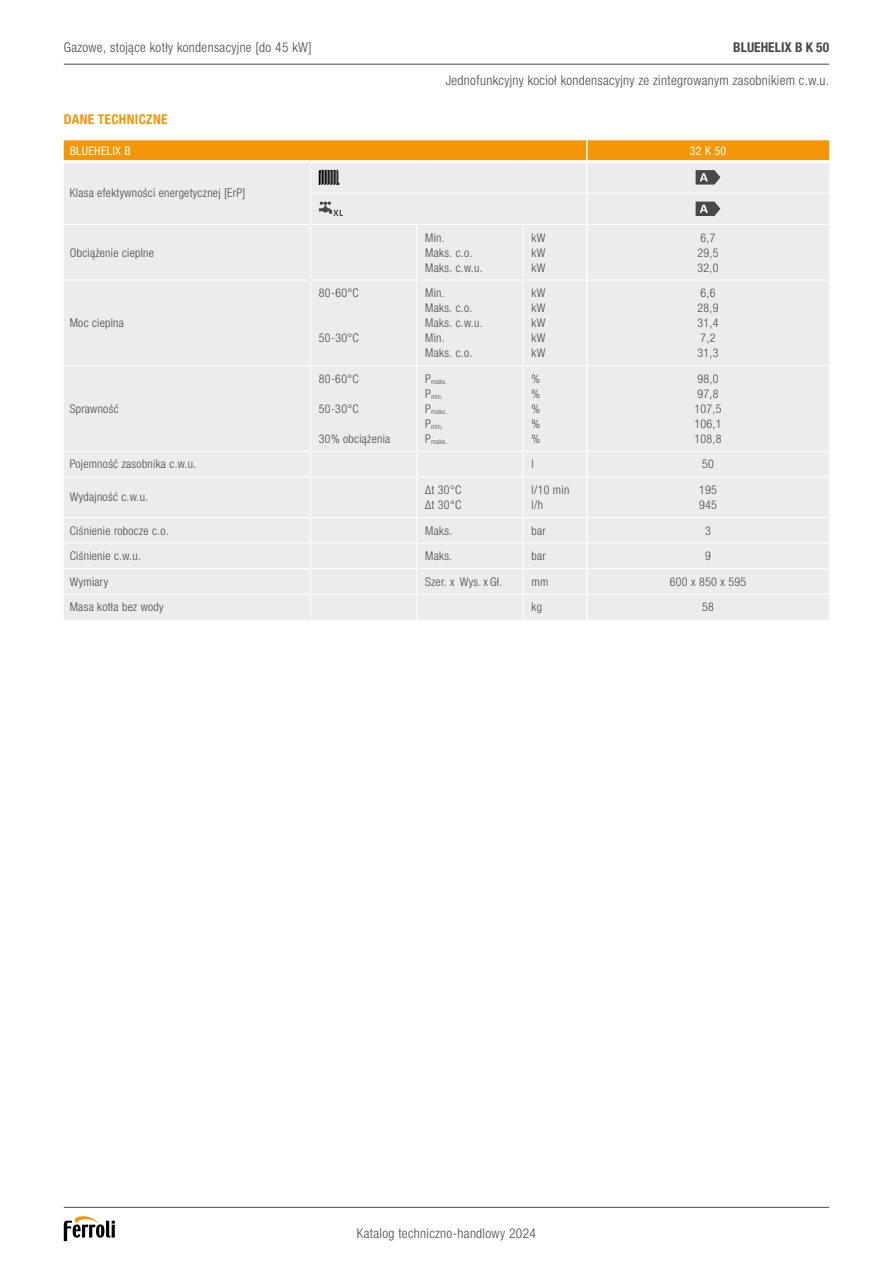
<style>
.page{position:relative;width:893px;height:1263px;background:#fff}
.page>*{position:absolute;margin:0;border:0;box-sizing:border-box;transform-origin:0 0}
.t1{font:300 condensed 13.5px "Helvetica Neue LTW1 G";letter-spacing:.025em;color:#484847}
.t2{font:700 condensed 13.5px "Helvetica Neue LTW1 G";letter-spacing:.025em;color:#f49608}
.t3{font:700 condensed 13.5px "Helvetica Neue LTW1 G";color:#484847}
.t4{font:300 condensed 12px/15px "Helvetica Neue LTW1 G";letter-spacing:.025em;color:#484847}
.t5{font:condensed 12px "Helvetica Neue LTW1 G";letter-spacing:.025em;color:#fff}
.t6{font:300 condensed 7.05px/15px "Helvetica Neue LTW1 G";letter-spacing:.025em;color:#484847}
.s1{font-size:12px}
</style>
<div class="page">
<hr style="left:64px;top:1207px;width:765px;height:1px;background:#484847">
<svg style="left:64px;top:1216px;width:51px;height:25px"></svg>
<hr style="left:64px;top:64px;width:765px;height:1px;background:#484847">
<div style="left:64px;top:140px;width:765px;height:20px;background:#f49608"></div>
<div style="left:64px;top:163px;width:765px;height:457px;background:#ececec"></div>
<hr style="left:310px;top:163px;width:1px;height:30px;background:#fff">
<hr style="left:310px;top:193px;width:107px;height:1px;background:#fff">
<hr style="left:310px;top:193px;width:1px;height:31px;background:#fff">
<hr style="left:417px;top:193px;width:106px;height:1px;background:#fff">
<hr style="left:523px;top:193px;width:63px;height:1px;background:#fff">
<hr style="left:588px;top:193px;width:241px;height:1px;background:#fff">
<hr style="left:64px;top:224px;width:246px;height:1px;background:#fff">
<hr style="left:310px;top:224px;width:107px;height:1px;background:#fff">
<hr style="left:310px;top:225px;width:1px;height:55px;background:#fff">
<hr style="left:417px;top:224px;width:106px;height:1px;background:#fff">
<hr style="left:416px;top:225px;width:1px;height:55px;background:#fff">
<hr style="left:523px;top:224px;width:63px;height:1px;background:#fff">
<hr style="left:523px;top:225px;width:1px;height:55px;background:#fff">
<hr style="left:588px;top:224px;width:241px;height:1px;background:#fff">
<hr style="left:64px;top:280px;width:246px;height:1px;background:#fff">
<hr style="left:310px;top:280px;width:107px;height:1px;background:#fff">
<hr style="left:310px;top:280px;width:1px;height:85px;background:#fff">
<hr style="left:417px;top:280px;width:106px;height:1px;background:#fff">
<hr style="left:416px;top:280px;width:1px;height:85px;background:#fff">
<hr style="left:523px;top:280px;width:63px;height:1px;background:#fff">
<hr style="left:523px;top:280px;width:1px;height:85px;background:#fff">
<hr style="left:588px;top:280px;width:241px;height:1px;background:#fff">
<hr style="left:64px;top:365px;width:246px;height:1px;background:#fff">
<hr style="left:310px;top:365px;width:107px;height:1px;background:#fff">
<hr style="left:310px;top:366px;width:1px;height:85px;background:#fff">
<hr style="left:417px;top:365px;width:106px;height:1px;background:#fff">
<hr style="left:416px;top:366px;width:1px;height:85px;background:#fff">
<hr style="left:523px;top:365px;width:63px;height:1px;background:#fff">
<hr style="left:523px;top:366px;width:1px;height:85px;background:#fff">
<hr style="left:588px;top:365px;width:241px;height:1px;background:#fff">
<hr style="left:64px;top:451px;width:246px;height:1px;background:#fff">
<hr style="left:310px;top:451px;width:107px;height:1px;background:#fff">
<svg style="left:310px;top:452px;width:1px;height:24px"></svg>
<hr style="left:417px;top:451px;width:106px;height:1px;background:#fff">
<svg style="left:416px;top:452px;width:1px;height:24px"></svg>
<hr style="left:523px;top:451px;width:63px;height:1px;background:#fff">
<svg style="left:523px;top:452px;width:1px;height:24px"></svg>
<hr style="left:588px;top:451px;width:241px;height:1px;background:#fff">
<hr style="left:64px;top:476px;width:246px;height:1px;background:#fff">
<hr style="left:310px;top:476px;width:107px;height:1px;background:#fff">
<hr style="left:310px;top:477px;width:1px;height:40px;background:#fff">
<hr style="left:417px;top:476px;width:106px;height:1px;background:#fff">
<hr style="left:416px;top:477px;width:1px;height:40px;background:#fff">
<hr style="left:523px;top:476px;width:63px;height:1px;background:#fff">
<hr style="left:523px;top:477px;width:1px;height:40px;background:#fff">
<hr style="left:588px;top:476px;width:241px;height:1px;background:#fff">
<hr style="left:64px;top:517px;width:246px;height:1px;background:#fff">
<hr style="left:310px;top:517px;width:107px;height:1px;background:#fff">
<hr style="left:417px;top:517px;width:106px;height:1px;background:#fff">
<hr style="left:523px;top:517px;width:63px;height:1px;background:#fff">
<hr style="left:588px;top:517px;width:241px;height:1px;background:#fff">
<hr style="left:64px;top:543px;width:246px;height:1px;background:#fff">
<hr style="left:310px;top:543px;width:107px;height:1px;background:#fff">
<hr style="left:417px;top:543px;width:106px;height:1px;background:#fff">
<hr style="left:523px;top:543px;width:63px;height:1px;background:#fff">
<hr style="left:588px;top:543px;width:241px;height:1px;background:#fff">
<hr style="left:64px;top:568px;width:246px;height:1px;background:#fff">
<hr style="left:310px;top:568px;width:107px;height:1px;background:#fff">
<hr style="left:417px;top:568px;width:106px;height:1px;background:#fff">
<hr style="left:523px;top:568px;width:63px;height:1px;background:#fff">
<hr style="left:588px;top:568px;width:241px;height:1px;background:#fff">
<hr style="left:64px;top:594px;width:246px;height:1px;background:#fff">
<hr style="left:310px;top:594px;width:107px;height:1px;background:#fff">
<svg style="left:310px;top:518px;width:1px;height:102px"></svg>
<hr style="left:417px;top:594px;width:106px;height:1px;background:#fff">
<svg style="left:416px;top:518px;width:1px;height:102px"></svg>
<hr style="left:523px;top:594px;width:63px;height:1px;background:#fff">
<svg style="left:523px;top:518px;width:1px;height:102px"></svg>
<hr style="left:588px;top:594px;width:241px;height:1px;background:#fff">
<hr style="left:586px;top:140px;width:2px;height:20px;background:#fff">
<hr style="left:586px;top:163px;width:2px;height:30px;background:#fff">
<hr style="left:586px;top:193px;width:2px;height:32px;background:#fff">
<hr style="left:586px;top:225px;width:2px;height:55px;background:#fff">
<hr style="left:586px;top:280px;width:2px;height:86px;background:#fff">
<hr style="left:586px;top:366px;width:2px;height:85px;background:#fff">
<hr style="left:586px;top:517px;width:2px;height:26px;background:#fff">
<hr style="left:586px;top:543px;width:2px;height:26px;background:#fff">
<hr style="left:586px;top:569px;width:2px;height:25px;background:#fff">
<hr style="left:586px;top:594px;width:2px;height:26px;background:#fff">
<hr style="left:586px;top:451px;width:2px;height:26px;background:#fff">
<hr style="left:586px;top:477px;width:2px;height:40px;background:#fff">
<svg style="left:319px;top:170px;width:20px;height:15px"></svg>
<svg style="left:696px;top:170px;width:24px;height:15px"></svg>
<svg style="left:316px;top:202px;width:27px;height:15px"></svg>
<svg style="left:696px;top:202px;width:24px;height:14px"></svg>
<p class="t1" style="left:64px;top:40px;width:249px">Gazowe, stojące kotły kondensacyjne [do 45 kW]</p>
<p class="t3" style="left:733px;top:39px;width:97px">BLUEHELIX B K 50</p>
<p class="t1" style="left:446px;top:72px;width:385px">Jednofunkcyjny kocioł kondensacyjny ze zintegrowanym zasobnikiem c.w.u.</p>
<p class="t2" style="left:64px;top:112px;width:105px">DANE TECHNICZNE</p>
<p class="t5" style="left:70px;top:144px;width:62px">BLUEHELIX B</p>
<p class="t5" style="left:690px;top:144px;width:38px">32 K 50</p>
<p class="t4" style="left:70px;top:186px;width:177px">Klasa efektywności energetycznej [ErP]</p>
<p class="t4" style="left:70px;top:245px;width:86px">Obciążenie cieplne</p>
<p class="t4" style="left:70px;top:316px;width:56px">Moc cieplna</p>
<p class="t4" style="left:70px;top:401px;width:50px">Sprawność</p>
<p class="t4" style="left:319px;top:286px;width:41px">80-60°C</p>
<p class="t4" style="left:319px;top:331px;width:41px">50-30°C</p>
<p class="t4" style="left:319px;top:371px;width:41px">80-60°C</p>
<p class="t4" style="left:319px;top:401px;width:41px">50-30°C</p>
<p class="t4" style="left:319px;top:431px;width:73px">30% obciążenia</p>
<p class="t4" style="left:425px;top:230px;width:59px">Min.<br>Maks. c.o.<br>Maks. c.w.u.</p>
<p class="t4" style="left:531px;top:230px;width:15px;text-align:justify">kW kW kW</p>
<p class="t4" style="left:697px;top:230px;width:23px">6,7<br>29,5<br>32,0</p>
<p class="t4" style="left:425px;top:286px;width:59px">Min.<br>Maks. c.o.<br>Maks. c.w.u.<br>Min.<br>Maks. c.o.</p>
<p class="t4" style="left:531px;top:286px;width:15px;text-align:justify">kW kW kW kW kW</p>
<p class="t4" style="left:697px;top:286px;width:23px">6,6<br>28,9<br>31,4<br>7,2<br>31,3</p>
<p class="t6" style="left:425px;top:374px;width:23px"><span class="s1">P</span>maks.<br><span class="s1">P</span>min.<br><span class="s1">P</span>maks.<br><span class="s1">P</span>min.<br><span class="s1">P</span>maks.</p>
<p class="t4" style="left:531px;top:371px;width:10px;text-align:justify">% % % % %</p>
<p class="t4" style="left:694px;top:371px;width:29px">98,0<br>97,8<br>107,5<br>106,1<br>108,8</p>
<p class="t4" style="left:70px;top:457px;width:128px">Pojemność zasobnika c.w.u.</p>
<p class="t4" style="left:531px;top:457px;width:4px">l</p>
<p class="t4" style="left:702px;top:457px;width:13px">50</p>
<p class="t4" style="left:70px;top:490px;width:80px">Wydajność c.w.u.</p>
<p class="t4" style="left:425px;top:482px;width:38px">Δt 30°C<br>Δt 30°C</p>
<p class="t4" style="left:531px;top:482px;width:39px">l/10 min l/h</p>
<p class="t4" style="left:699px;top:482px;width:19px">195<br>945</p>
<p class="t4" style="left:70px;top:523px;width:101px">Ciśnienie robocze c.o.</p>
<p class="t4" style="left:425px;top:523px;width:28px">Maks.</p>
<p class="t4" style="left:531px;top:523px;width:16px">bar</p>
<p class="t4" style="left:705px;top:523px;width:7px">3</p>
<p class="t4" style="left:70px;top:548px;width:73px">Ciśnienie c.w.u.</p>
<p class="t4" style="left:425px;top:548px;width:28px">Maks.</p>
<p class="t4" style="left:531px;top:548px;width:16px">bar</p>
<p class="t4" style="left:705px;top:548px;width:7px">9</p>
<p class="t4" style="left:70px;top:574px;width:40px">Wymiary</p>
<p class="t4" style="left:425px;top:574px;width:79px">Szer. x Wys.x Gł.</p>
<p class="t4" style="left:531px;top:574px;width:18px">mm</p>
<p class="t4" style="left:670px;top:574px;width:78px">600 x 850 x 595</p>
<p class="t4" style="left:70px;top:600px;width:95px">Masa kotła bez wody</p>
<p class="t4" style="left:531px;top:600px;width:12px">kg</p>
<p class="t4" style="left:702px;top:600px;width:13px">58</p>
<p class="t1" style="left:357px;top:1225px;width:181px">Katalog techniczno-handlowy 2024</p>
</div>
